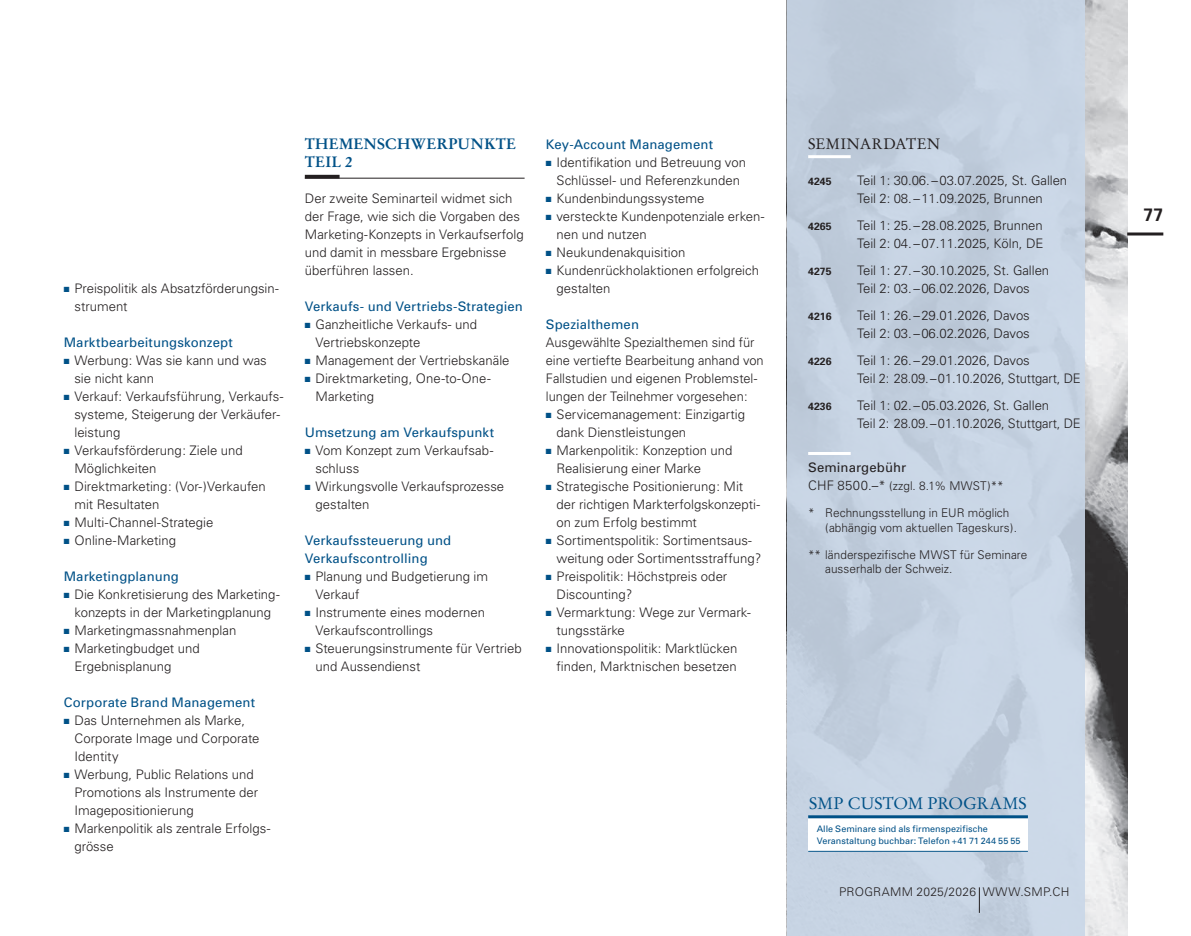
<style>
.page{position:relative;width:1191px;height:936px;background:#fff}
.page>*{position:absolute;margin:0;border:0;box-sizing:border-box;transform-origin:0 0}
.t1{font:700 18px "Univers";color:#231f20}
.t2{font:16.5px "Stempel Garamond";color:#005187}
.t3{font:700 15px/18px "Stempel Garamond";letter-spacing:.015em;color:#005187}
.t4{font:15px "Stempel Garamond";letter-spacing:.015em;color:#231f20}
.t5{font:300 13.2px/18px "Univers";color:#231f20}
.t6{font:13.2px/18px "Univers";letter-spacing:.01em;color:#005187}
.t7{font:13.2px "Univers";letter-spacing:.005em;color:#231f20}
.t8{font:300 12px/14.4px "Univers";letter-spacing:.005em;color:#231f20}
.t9{font:700 10.5px "Univers";color:#231f20}
.t10{font:9px/12px "Univers";letter-spacing:.005em;color:#005187}
.s1{color:#005187}
.s2{font-size:13.2px}
</style>
<div class="page">
<img style="left:1084px;top:0;width:43px;height:935px">
<div style="left:787px;top:0;width:297px;height:935px;background:#c9d7e8"></div>
<hr style="left:1127px;top:232px;width:36px;height:3px;background:#231f20">
<hr style="left:808px;top:155px;width:42px;height:3px;background:#fff">
<hr style="left:808px;top:452px;width:42px;height:3px;background:#fff">
<hr style="left:305px;top:178px;width:219px;height:1px;background:#231f20">
<hr style="left:305px;top:175px;width:34px;height:3px;background:#231f20">
<div style="left:808px;top:816px;width:220px;height:35px;background:#fff"></div>
<hr style="left:808px;top:815px;width:220px;height:3px;background:#005187">
<hr style="left:808px;top:850px;width:220px;height:1px;background:#005187">
<svg style="left:979px;top:887px;width:1px;height:25px"></svg>
<p class="t5" style="left:74px;top:279px;width:206px;text-indent:-11px"><span class="s1">■</span> Preispolitik als Absatzförderungsin&shy;strument</p>
<p class="t6" style="left:64px;top:333px;width:170px">Marktbearbeitungskonzept</p>
<p class="t5" style="left:74px;top:351px;width:194px;text-indent:-11px"><span class="s1">■</span> Werbung: Was sie kann und was sie nicht kann</p>
<p class="t5" style="left:74px;top:387px;width:211px;text-indent:-11px"><span class="s1">■</span> Verkauf: Verkaufsführung, Verkaufs&shy;systeme, Steigerung der Verkäufer&shy;leistung</p>
<p class="t5" style="left:74px;top:441px;width:170px;text-indent:-11px"><span class="s1">■</span> Verkaufsförderung: Ziele und<br>Möglichkeiten</p>
<p class="t5" style="left:74px;top:477px;width:193px;text-indent:-11px"><span class="s1">■</span> Direktmarketing: (Vor-)Verkaufen mit Resultaten</p>
<p class="t5" style="left:64px;top:513px;width:151px"><span class="s1">■</span> Multi-Channel-Strategie</p>
<p class="t5" style="left:64px;top:531px;width:114px"><span class="s1">■</span> Online-Marketing</p>
<p class="t6" style="left:64px;top:567px;width:117px">Marketingplanung</p>
<p class="t5" style="left:64px;top:585px;width:217px;text-align:center"><span class="s1">■</span> Die Konkretisierung des Marketing&shy;konzepts in der Marketingplanung</p>
<p class="t5" style="left:64px;top:621px;width:174px"><span class="s1">■</span> Marketingmassnahmenplan</p>
<p class="t5" style="left:74px;top:639px;width:127px;text-indent:-11px"><span class="s1">■</span> Marketingbudget und<br>Ergebnisplanung</p>
<p class="t6" style="left:64px;top:693px;width:193px">Corporate Brand Management</p>
<p class="t5" style="left:74px;top:711px;width:187px;text-indent:-11px"><span class="s1">■</span> Das Unternehmen als Marke,<br>Corporate Image und Corporate<br>Identity</p>
<p class="t5" style="left:74px;top:765px;width:185px;text-indent:-11px"><span class="s1">■</span> Werbung, Public Relations und<br>Promotions als Instrumente der<br>Imagepositionierung</p>
<p class="t5" style="left:74px;top:819px;width:197px;text-indent:-11px"><span class="s1">■</span> Markenpolitik als zentrale Erfolgs&shy;grösse</p>
<p class="t3" style="left:305px;top:135px;width:213px">THEMENSCHWERPUNKTE<br>TEIL 2</p>
<p class="t5" style="left:305px;top:189px;width:220px">Der zweite Seminarteil widmet sich der Frage, wie sich die Vorgaben des<br>Marketing-Konzepts in Verkaufserfolg und damit in messbare Ergebnisse überführen lassen.</p>
<p class="t6" style="left:305px;top:297px;width:220px">Verkaufs- und Vertriebs-Strategien</p>
<p class="t5" style="left:315px;top:315px;width:163px;text-indent:-11px"><span class="s1">■</span> Ganzheitliche Verkaufs- und<br>Vertriebskonzepte</p>
<p class="t5" style="left:305px;top:351px;width:206px"><span class="s1">■</span> Management der Vertriebskanäle</p>
<p class="t5" style="left:315px;top:369px;width:177px;text-indent:-11px"><span class="s1">■</span> Direktmarketing, One-to-One-<br>Marketing</p>
<p class="t6" style="left:305px;top:423px;width:191px">Umsetzung am Verkaufspunkt</p>
<p class="t5" style="left:315px;top:441px;width:179px;text-indent:-11px"><span class="s1">■</span> Vom Konzept zum Verkaufsab&shy;schluss</p>
<p class="t5" style="left:315px;top:477px;width:190px;text-indent:-11px"><span class="s1">■</span> Wirkungsvolle Verkaufsprozesse gestalten</p>
<p class="t6" style="left:305px;top:531px;width:148px">Verkaufssteuerung und<br>Verkaufscontrolling</p>
<p class="t5" style="left:315px;top:567px;width:174px;text-indent:-11px"><span class="s1">■</span> Planung und Budgetierung im<br>Verkauf</p>
<p class="t5" style="left:315px;top:603px;width:171px;text-indent:-11px"><span class="s1">■</span> Instrumente eines modernen<br>Verkaufscontrollings</p>
<p class="t5" style="left:315px;top:639px;width:208px;text-indent:-11px"><span class="s1">■</span> Steuerungsinstrumente für Vertrieb und Aussendienst</p>
<p class="t6" style="left:546px;top:135px;width:169px">Key-Account Management</p>
<p class="t5" style="left:546px;top:153px;width:202px;text-align:center"><span class="s1">■</span> Identifikation und Betreuung von<br>Schlüssel- und Referenzkunden</p>
<p class="t5" style="left:546px;top:189px;width:160px"><span class="s1">■</span> Kundenbindungssysteme</p>
<p class="t5" style="left:556px;top:207px;width:210px;text-indent:-11px"><span class="s1">■</span> versteckte Kundenpotenziale erken&shy;nen und nutzen</p>
<p class="t5" style="left:546px;top:243px;width:141px"><span class="s1">■</span> Neukundenakquisition</p>
<p class="t5" style="left:556px;top:261px;width:204px;text-indent:-11px"><span class="s1">■</span> Kundenrückholaktionen erfolgreich gestalten</p>
<p class="t6" style="left:546px;top:315px;width:95px">Spezialthemen</p>
<p class="t5" style="left:546px;top:333px;width:219px">Ausgewählte Spezialthemen sind für eine vertiefte Bearbeitung anhand von Fallstudien und eigenen Problemstel&shy;lungen der Teilnehmer vorgesehen:</p>
<p class="t5" style="left:556px;top:405px;width:190px;text-indent:-11px"><span class="s1">■</span> Servicemanagement: Einzigartig dank Dienstleistungen</p>
<p class="t5" style="left:556px;top:441px;width:177px;text-indent:-11px"><span class="s1">■</span> Markenpolitik: Konzeption und<br>Realisierung einer Marke</p>
<p class="t5" style="left:556px;top:477px;width:205px;text-indent:-11px"><span class="s1">■</span> Strategische Positionierung: Mit der richtigen Markterfolgskonzepti&shy;on zum Erfolg bestimmt</p>
<p class="t5" style="left:556px;top:531px;width:206px;text-indent:-11px"><span class="s1">■</span> Sortimentspolitik: Sortimentsaus&shy;weitung oder Sortimentsstraffung?</p>
<p class="t5" style="left:556px;top:567px;width:172px;text-indent:-11px"><span class="s1">■</span> Preispolitik: Höchstpreis oder<br>Discounting?</p>
<p class="t5" style="left:556px;top:603px;width:196px;text-indent:-11px"><span class="s1">■</span> Vermarktung: Wege zur Vermark&shy;tungsstärke</p>
<p class="t5" style="left:546px;top:639px;width:193px;text-align:right"><span class="s1">■</span> Innovationspolitik: Marktlücken finden, Marktnischen besetzen</p>
<p class="t4" style="left:808px;top:135px;width:133px">SEMINARDATEN</p>
<p class="t9" style="left:808px;top:175px;width:25px">4245</p>
<p class="t5" style="left:857px;top:171px;width:212px">Teil 1: 30.06.–03.07.2025, St. Gallen<br>Teil 2: 08.–11.09.2025, Brunnen</p>
<p class="t9" style="left:808px;top:220px;width:25px">4265</p>
<p class="t5" style="left:857px;top:216px;width:188px">Teil 1: 25.–28.08.2025, Brunnen<br>Teil 2: 04.–07.11.2025, Köln, DE</p>
<p class="t9" style="left:808px;top:265px;width:25px">4275</p>
<p class="t5" style="left:857px;top:261px;width:194px">Teil 1: 27.–30.10.2025, St. Gallen<br>Teil 2: 03.–06.02.2026, Davos</p>
<p class="t9" style="left:808px;top:310px;width:25px">4216</p>
<p class="t5" style="left:857px;top:306px;width:174px">Teil 1: 26.–29.01.2026, Davos<br>Teil 2: 03.–06.02.2026, Davos</p>
<p class="t9" style="left:808px;top:355px;width:25px">4226</p>
<p class="t5" style="left:857px;top:351px;width:225px">Teil 1: 26.–29.01.2026, Davos<br>Teil 2: 28.09.–01.10.2026, Stuttgart, DE</p>
<p class="t9" style="left:808px;top:400px;width:25px">4236</p>
<p class="t5" style="left:857px;top:396px;width:225px">Teil 1: 02.–05.03.2026, St. Gallen<br>Teil 2: 28.09.–01.10.2026, Stuttgart, DE</p>
<p class="t7" style="left:808px;top:459px;width:99px">Seminargebühr</p>
<p class="t8" style="left:808px;top:478px;width:197px"><span class="s2">CHF 8500.–*</span> (zzgl. 8.1% MWST)**</p>
<p class="t8" style="left:825px;top:505px;width:193px;text-indent:-17px">* Rechnungsstellung in EUR möglich (abhängig vom aktuellen Tageskurs).</p>
<p class="t8" style="left:825px;top:547px;width:204px;text-indent:-17px">** länderspezifische MWST für Seminare ausserhalb der Schweiz.</p>
<p class="t2" style="left:809px;top:793px;width:219px">SMP CUSTOM PROGRAMS</p>
<p class="t10" style="left:816px;top:822px;width:205px">Alle Seminare sind als firmenspezifische<br>Veranstaltung buchbar: Telefon +41 71 244 55 55</p>
<p class="t8" style="left:839px;top:884px;width:232px">PROGRAMM 2025/2026 WWW.SMP.CH</p>
<h1 class="t1" style="left:1143px;top:204px;width:21px">77</h1>
</div>
